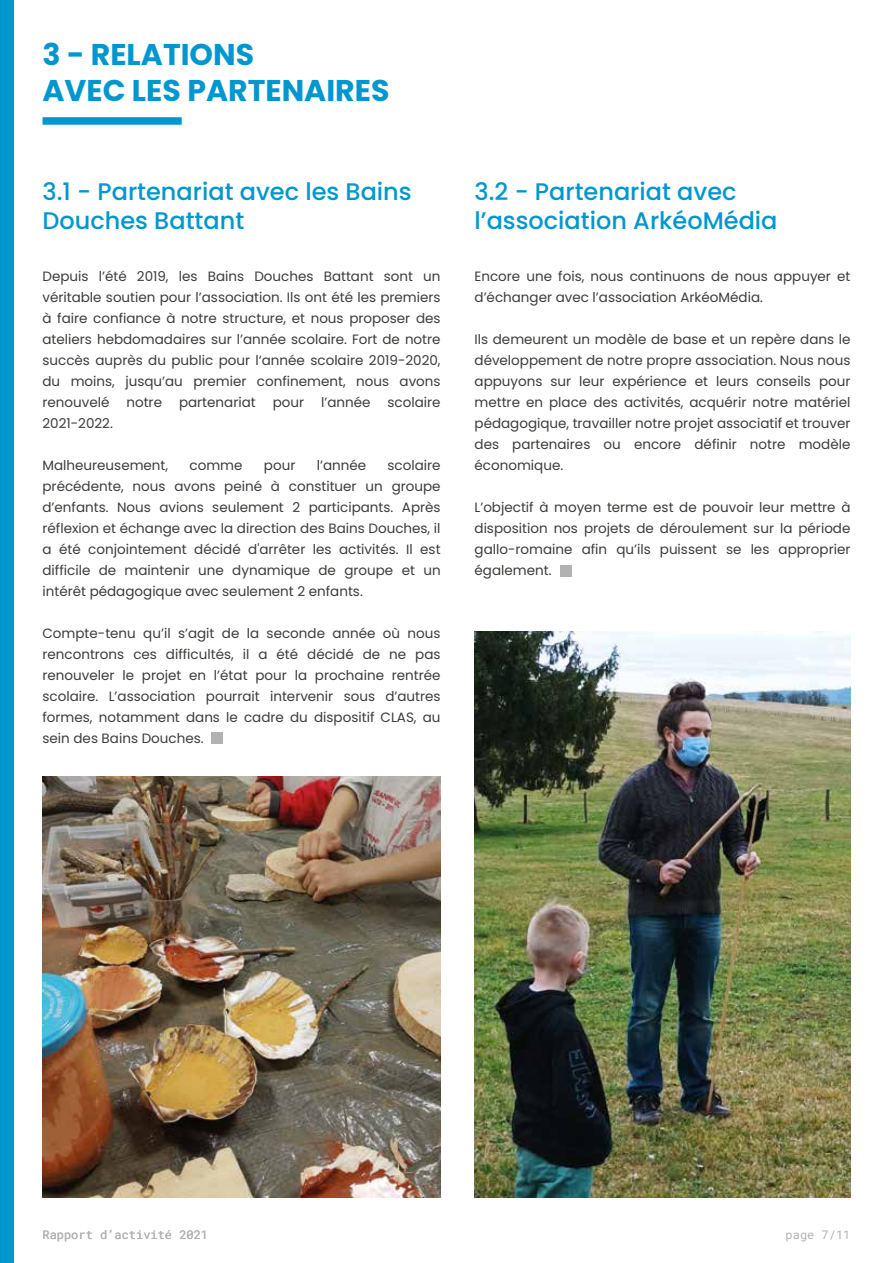
<style>
.page{position:relative;width:893px;height:1263px;background:#fff}
.page>*{position:absolute;margin:0;border:0;box-sizing:border-box;transform-origin:0 0}
.t1{font:700 30px/36px "Poppins";color:#0097ce}
.t2{font:500 24px/28.8px "Poppins";color:#0097ce}
.t3{font:13.5px/21px "Poppins";color:#3c3c3b;text-align:justify}
.t4{font:12px "Roboto Mono";color:#b3b2b2}
</style>
<div class="page">
<div style="left:43px;top:117px;width:139px;height:8px;background:#0097ce"></div>
<div style="left:0;top:0;width:13px;height:1263px;background:#0097ce"></div>
<img style="left:43px;top:777px;width:397px;height:420px">
<img style="left:474px;top:631px;width:376px;height:566px">
<div style="left:211px;top:733px;width:11px;height:11px;background:#b3b2b2"></div>
<div style="left:561px;top:565px;width:11px;height:12px;background:#b3b2b2"></div>
<h1 class="t1" style="left:43px;top:36px;width:348px">3 - RELATIONS<br>AVEC LES PARTENAIRES</h1>
<h2 class="t2" style="left:43px;top:177px;width:371px">3.1 - Partenariat avec les Bains<br>Douches Battant</h2>
<p class="t3" style="left:43px;top:266px;width:400px">Depuis l’été 2019, les Bains Douches Battant sont un véritable soutien pour l’association. Ils ont été les premiers à faire confiance à notre structure, et nous proposer des ateliers hebdomadaires sur l’année scolaire. Fort de notre succès auprès du public pour l‘année scolaire 2019-2020, du moins, jusqu’au premier confinement, nous avons renouvelé</p>
<p class="t3" style="left:126px;top:392px;width:37px">notre</p>
<p class="t3" style="left:179px;top:392px;width:78px">partenariat</p>
<p class="t3" style="left:273px;top:392px;width:33px">pour</p>
<p class="t3" style="left:321px;top:392px;width:51px">l’année</p>
<p class="t3" style="left:388px;top:392px;width:55px">scolaire</p>
<p class="t3" style="left:43px;top:413px;width:72px">2021-2022.</p>
<p class="t3" style="left:43px;top:455px;width:127px">Malheureusement,</p>
<p class="t3" style="left:190px;top:455px;width:55px">comme</p>
<p class="t3" style="left:264px;top:455px;width:33px">pour</p>
<p class="t3" style="left:317px;top:455px;width:51px">l’année</p>
<p class="t3" style="left:43px;top:455px;width:400px;text-indent:345px">scolaire précédente, nous avons peiné à constituer un groupe d’enfants. Nous avions seulement 2 participants. Après réflexion et échange avec la direction des Bains Douches, il a été conjointement décidé d'arrêter les activités. Il est difficile de maintenir une dynamique de groupe et un intérêt pédagogique avec seulement 2 enfants.</p>
<p class="t3" style="left:43px;top:623px;width:400px">Compte-tenu qu’il s’agit de la seconde année où nous rencontrons ces difficultés, il a été décidé de ne pas renouveler le projet en l’état pour la prochaine rentrée scolaire. L’association pourrait intervenir sous d’autres formes, notamment dans le cadre du dispositif CLAS, au sein des Bains Douches.</p>
<h2 class="t2" style="left:475px;top:177px;width:304px">3.2 - Partenariat avec l’association ArkéoMédia</h2>
<p class="t3" style="left:475px;top:266px;width:377px">Encore une fois, nous continuons de nous appuyer et d’échanger avec l’association ArkéoMédia.</p>
<p class="t3" style="left:475px;top:329px;width:377px">Ils demeurent un modèle de base et un repère dans le développement de notre propre association. Nous nous appuyons sur leur expérience et leurs conseils pour mettre en place des activités, acquérir notre matériel pédagogique, travailler notre projet associatif et trouver des partenaires ou encore définir notre modèle économique.</p>
<p class="t3" style="left:475px;top:497px;width:377px">L’objectif à moyen terme est de pouvoir leur mettre à disposition nos projets de déroulement sur la période gallo-romaine afin qu’ils puissent se les approprier également.</p>
<p class="t4" style="left:43px;top:1226px;width:167px">Rapport d’activité 2021</p>
<p class="t4" style="left:786px;top:1226px;width:66px">page 7/11</p>
</div>
